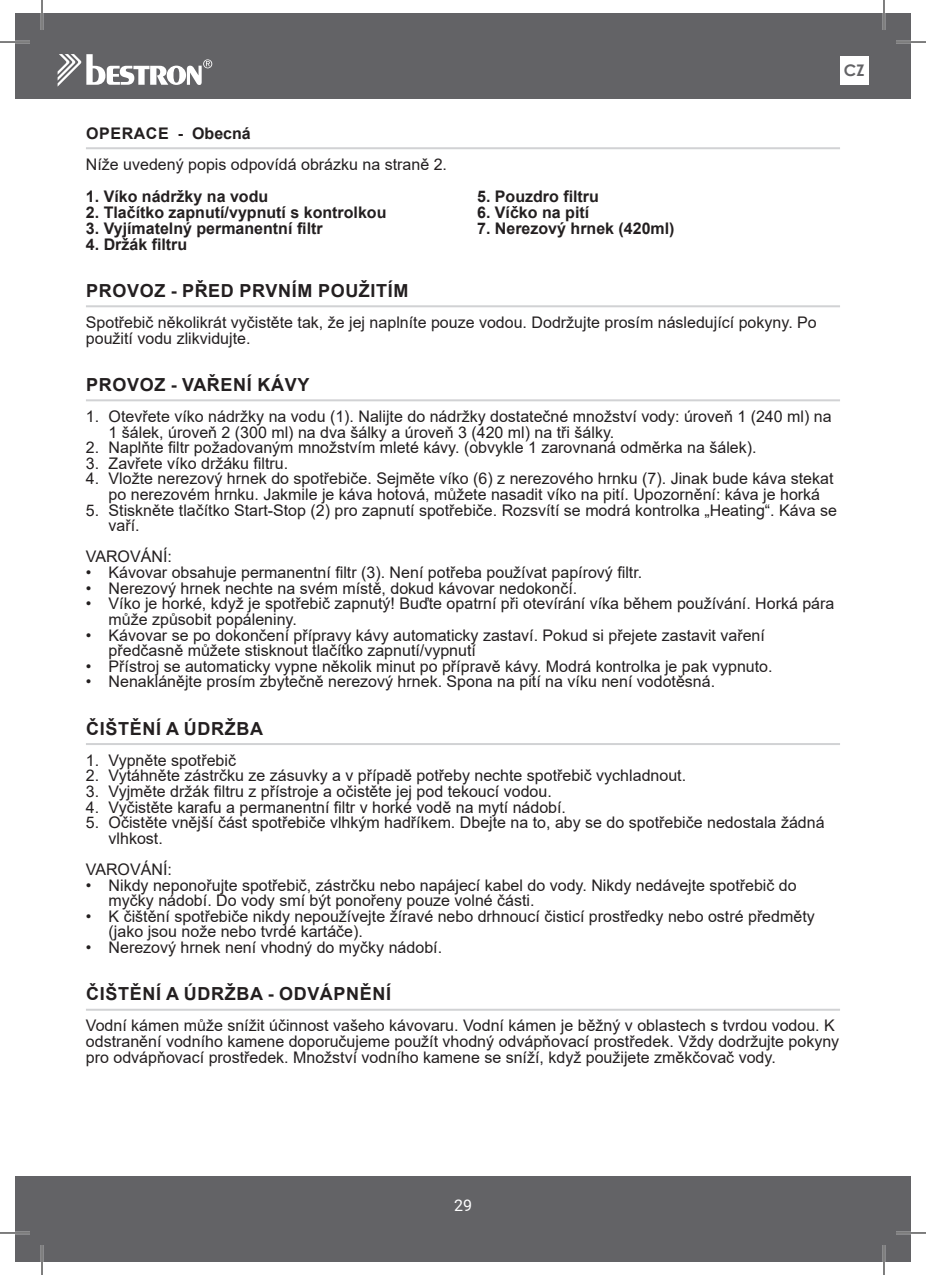
<style>
.page{position:relative;width:926px;height:1275px;background:#fff}
.page>*{position:absolute;margin:0;border:0;box-sizing:border-box;transform-origin:0 0}
.t1{font:700 18px "Arial";letter-spacing:.035em;color:#231f20}
.t2{font:16px/15.6px "Arial";color:#231f20}
.t3{font:700 16px "Arial";color:#231f20}
.t4{font:700 16px "Arial";letter-spacing:.035em;color:#231f20}
.t5{font:700 16px "Century Gothic";color:#636366}
.t6{font:16px "Roboto";color:#fff}
</style>
<div class="page">
<div style="left:15px;top:14px;width:896px;height:85px;background:#636366"></div>
<div style="left:15px;top:1176px;width:896px;height:85px;background:#636366"></div>
<svg style="left:58px;top:54px;width:154px;height:32px"></svg>
<div style="left:840px;top:56px;width:28px;height:29px;background:#fff"></div>
<hr style="left:86px;top:147px;width:754px;height:2px;background:#d1d2d4">
<hr style="left:86px;top:305px;width:754px;height:2px;background:#d1d2d4">
<hr style="left:86px;top:399px;width:754px;height:2px;background:#d1d2d4">
<hr style="left:86px;top:743px;width:754px;height:2px;background:#d1d2d4">
<hr style="left:86px;top:1008px;width:754px;height:2px;background:#d1d2d4">
<hr style="left:0;top:41px;width:30px;height:2px;background:#fff">
<hr style="left:896px;top:41px;width:30px;height:2px;background:#fff">
<hr style="left:0;top:1231px;width:30px;height:3px;background:#fff">
<hr style="left:896px;top:1231px;width:30px;height:3px;background:#fff">
<hr style="left:41px;top:0;width:2px;height:30px;background:#fff">
<hr style="left:41px;top:1245px;width:2px;height:30px;background:#fff">
<hr style="left:883px;top:0;width:2px;height:30px;background:#fff">
<hr style="left:883px;top:1245px;width:2px;height:30px;background:#fff">
<hr style="left:0;top:42px;width:30px;height:1px;background:#000">
<hr style="left:896px;top:42px;width:30px;height:1px;background:#000">
<hr style="left:0;top:1232px;width:30px;height:1px;background:#000">
<hr style="left:896px;top:1232px;width:30px;height:1px;background:#000">
<hr style="left:42px;top:0;width:1px;height:30px;background:#000">
<hr style="left:42px;top:1245px;width:1px;height:30px;background:#000">
<hr style="left:884px;top:0;width:1px;height:30px;background:#000">
<hr style="left:884px;top:1245px;width:1px;height:30px;background:#000">
<p class="t4" style="left:86px;top:122px;width:166px">OPERACE - Obecná</p>
<p class="t2" style="left:86px;top:156px;width:363px">Níže uvedený popis odpovídá obrázku na straně 2.</p>
<p class="t3" style="left:86px;top:185px;width:184px">1. Víko nádržky na vodu</p>
<p class="t3" style="left:86px;top:201px;width:302px">2. Tlačítko zapnutí/vypnutí s kontrolkou</p>
<p class="t3" style="left:86px;top:217px;width:238px">3. Vyjímatelný permanentní filtr</p>
<p class="t3" style="left:86px;top:233px;width:103px">4. Držák filtru</p>
<p class="t3" style="left:477px;top:185px;width:123px">5. Pouzdro filtru</p>
<p class="t3" style="left:477px;top:201px;width:114px">6. Víčko na pití</p>
<p class="t3" style="left:477px;top:217px;width:199px">7. Nerezový hrnek (420ml)</p>
<p class="t5" style="left:844px;top:58px;width:22px">CZ</p>
<p class="t1" style="left:86px;top:278px;width:324px">PROVOZ - PŘED PRVNÍM POUŽITÍM</p>
<p class="t2" style="left:86px;top:314px;width:732px">Spotřebič několikrát vyčistěte tak, že jej naplníte pouze vodou. Dodržujte prosím následující pokyny. Po použití vodu zlikvidujte.</p>
<p class="t1" style="left:86px;top:372px;width:225px">PROVOZ - VAŘENÍ KÁVY</p>
<p class="t2" style="left:109px;top:408px;width:724px;text-indent:-23px">1. Otevřete víko nádržky na vodu (1). Nalijte do nádržky dostatečné množství vody: úroveň 1 (240 ml) na<br>1 šálek, úroveň 2 (300 ml) na dva šálky a úroveň 3 (420 ml) na tři šálky.</p>
<p class="t2" style="left:86px;top:440px;width:672px">2. Naplňte filtr požadovaným množstvím mleté kávy. (obvykle 1 zarovnaná odměrka na šálek).</p>
<p class="t2" style="left:86px;top:455px;width:204px">3. Zavřete víko držáku filtru.</p>
<p class="t2" style="left:86px;top:471px;width:749px;text-align:center">4. Vložte nerezový hrnek do spotřebiče. Sejměte víko (6) z nerezového hrnku (7). Jinak bude káva stekat po nerezovém hrnku. Jakmile je káva hotová, můžete nasadit víko na pití. Upozornění: káva je horká</p>
<p class="t2" style="left:109px;top:502px;width:730px;text-indent:-23px">5. Stiskněte tlačítko Start-Stop (2) pro zapnutí spotřebiče. Rozsvítí se modrá kontrolka „Heating“. Káva se vaří.</p>
<p class="t2" style="left:86px;top:549px;width:87px">VAROVÁNÍ:</p>
<p class="t2" style="left:86px;top:564px;width:558px">• Kávovar obsahuje permanentní filtr (3). Není potřeba používat papírový filtr.</p>
<p class="t2" style="left:86px;top:580px;width:493px">• Nerezový hrnek nechte na svém místě, dokud kávovar nedokončí.</p>
<p class="t2" style="left:109px;top:596px;width:727px;text-indent:-23px">• Víko je horké, když je spotřebič zapnutý! Buďte opatrní při otevírání víka během používání. Horká pára může způsobit popáleniny.</p>
<p class="t2" style="left:109px;top:627px;width:658px;text-indent:-23px">• Kávovar se po dokončení přípravy kávy automaticky zastaví. Pokud si přejete zastavit vaření předčasně můžete stisknout tlačítko zapnutí/vypnutí</p>
<p class="t2" style="left:86px;top:658px;width:688px">• Přístroj se automaticky vypne několik minut po přípravě kávy. Modrá kontrolka je pak vypnuto.</p>
<p class="t2" style="left:86px;top:674px;width:631px">• Nenaklánějte prosím zbytečně nerezový hrnek. Spona na pití na víku není vodotěsná.</p>
<p class="t1" style="left:86px;top:715px;width:178px">ČIŠTĚNÍ A ÚDRŽBA</p>
<p class="t2" style="left:86px;top:752px;width:152px">1. Vypněte spotřebič</p>
<p class="t2" style="left:86px;top:768px;width:602px">2. Vytáhněte zástrčku ze zásuvky a v případě potřeby nechte spotřebič vychladnout.</p>
<p class="t2" style="left:86px;top:783px;width:467px">3. Vyjměte držák filtru z přístroje a očistěte jej pod tekoucí vodou.</p>
<p class="t2" style="left:86px;top:799px;width:482px">4. Vyčistěte karafu a permanentní filtr v horké vodě na mytí nádobí.</p>
<p class="t2" style="left:109px;top:814px;width:717px;text-indent:-23px">5. Očistěte vnější část spotřebiče vlhkým hadříkem. Dbejte na to, aby se do spotřebiče nedostala žádná vlhkost.</p>
<p class="t2" style="left:86px;top:861px;width:87px">VAROVÁNÍ:</p>
<p class="t2" style="left:109px;top:877px;width:690px;text-indent:-23px">• Nikdy neponořujte spotřebič, zástrčku nebo napájecí kabel do vody. Nikdy nedávejte spotřebič do myčky nádobí. Do vody smí být ponořeny pouze volné části.</p>
<p class="t2" style="left:109px;top:908px;width:708px;text-indent:-23px">• K čištění spotřebiče nikdy nepoužívejte žíravé nebo drhnoucí čisticí prostředky nebo ostré předměty (jako jsou nože nebo tvrdé kartáče).</p>
<p class="t2" style="left:86px;top:939px;width:358px">• Nerezový hrnek není vhodný do myčky nádobí.</p>
<p class="t1" style="left:86px;top:981px;width:306px">ČIŠTĚNÍ A ÚDRŽBA - ODVÁPNĚNÍ</p>
<p class="t2" style="left:86px;top:1018px;width:755px">Vodní kámen může snížit účinnost vašeho kávovaru. Vodní kámen je běžný v oblastech s tvrdou vodou. K odstranění vodního kamene doporučujeme použít vhodný odvápňovací prostředek. Vždy dodržujte pokyny pro odvápňovací prostředek. Množství vodního kamene se sníží, když použijete změkčovač vody.</p>
<p class="t6" style="left:454px;top:1193px;width:19px">29</p>
</div>
